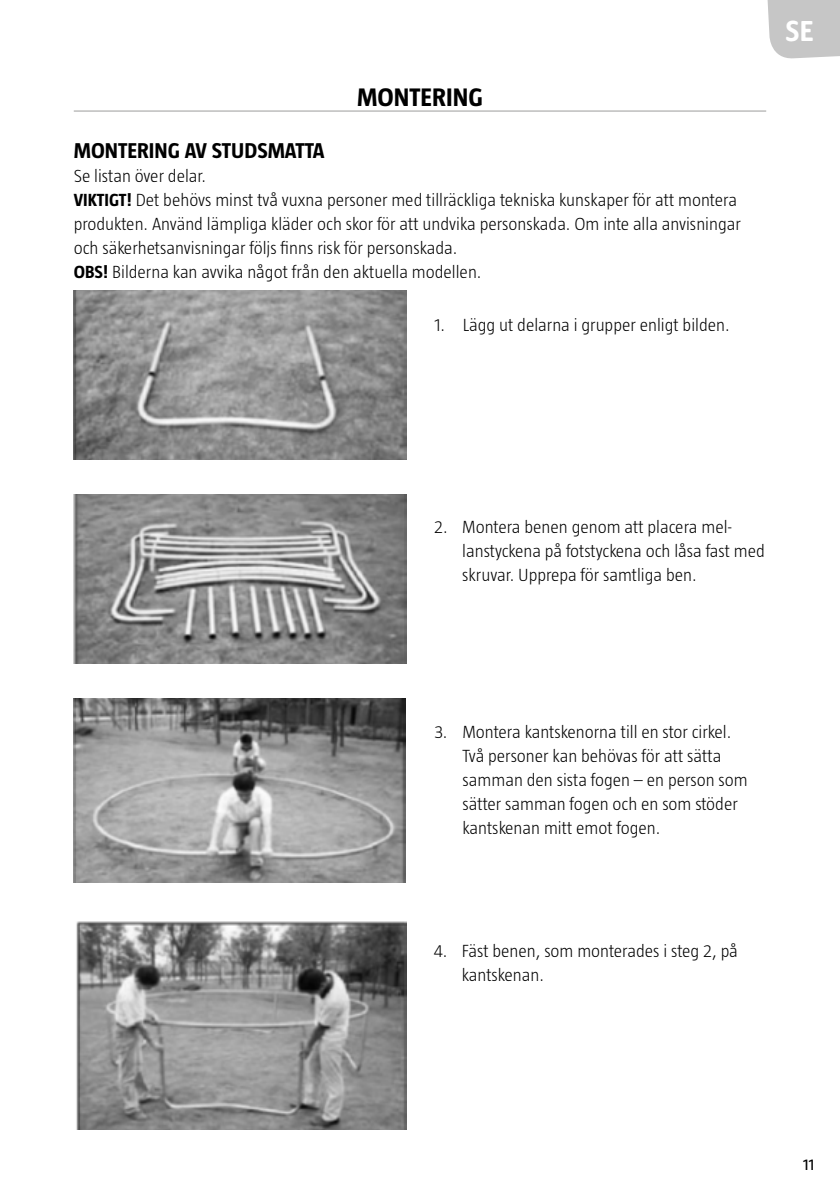
<style>
.page{position:relative;width:840px;height:1191px;background:#fff}
.page>*{position:absolute;margin:0;border:0;box-sizing:border-box;transform-origin:0 0}
.t1{font:700 30px "Creighton Pro";color:#fff}
.t2{font:700 26px "Taz";color:#000}
.t3{font:700 22px "Taz";color:#000}
.t4{font:300 18px/24px "Taz";color:#000}
.t5{font:16px "Taz";color:#000}
.s1{font-weight:700}
</style>
<div class="page">
<svg style="left:767px;top:0;width:72px;height:59px"></svg>
<hr style="left:74px;top:111px;width:691px;height:1px;background:#9d9d9c">
<img style="left:74px;top:698px;width:331px;height:184px">
<img style="left:76px;top:921px;width:330px;height:208px">
<img style="left:74px;top:290px;width:332px;height:169px">
<img style="left:74px;top:494px;width:332px;height:169px">
<h2 class="t2" style="left:357px;top:82px;width:127px">MONTERING</h2>
<p class="t3" style="left:74px;top:138px;width:252px">MONTERING AV STUDSMATTA</p>
<p class="t4" style="left:74px;top:164px;width:668px">Se listan över delar.<br><span class="s1">VIKTIGT!</span> Det behövs minst två vuxna personer med tillräckliga tekniska kunskaper för att montera produkten. Använd lämpliga kläder och skor för att undvika personskada. Om inte alla anvisningar och säkerhetsanvisningar följs finns risk för personskada.<br><span class="s1">OBS!</span> Bilderna kan avvika något från den aktuella modellen.</p>
<p class="t4" style="left:434px;top:312px;width:293px">1. Lägg ut delarna i grupper enligt bilden.</p>
<h1 class="t1" style="left:785px;top:14px;width:29px">SE</h1>
<p class="t4" style="left:462px;top:514px;width:304px;text-indent:-28px">2. Montera benen genom att placera mel&shy;lanstyckena på fotstyckena och låsa fast med skruvar. Upprepa för samtliga ben.</p>
<p class="t4" style="left:462px;top:720px;width:286px;text-indent:-28px">3. Montera kantskenorna till en stor cirkel.<br>Två personer kan behövas för att sätta samman den sista fogen – en person som sätter samman fogen och en som stöder kantskenan mitt emot fogen.</p>
<p class="t4" style="left:461px;top:939px;width:277px;text-indent:-28px">4. Fäst benen, som monterades i steg 2, på kantskenan.</p>
<p class="t5" style="left:802px;top:1155px;width:13px">11</p>
</div>
